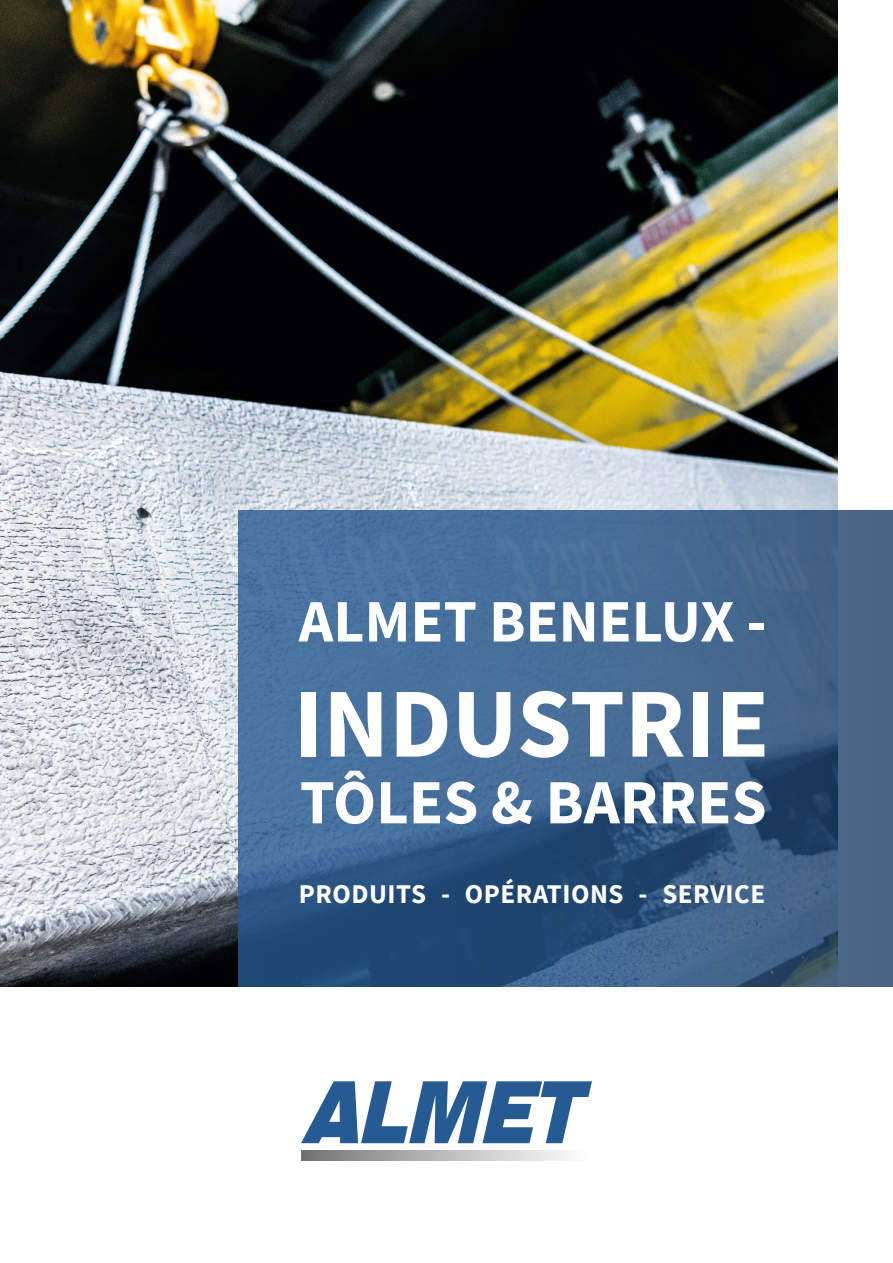
<style>
.page{position:relative;width:893px;height:1263px;background:#fff}
.page>*{position:absolute;margin:0;border:0;box-sizing:border-box;transform-origin:0 0}
.t1{font:700 99px "Source Sans Pro";color:#fff}
.t2{font:700 63px "Source Sans Pro";color:#fff}
.t3{font:700 60.3px "Source Sans Pro";color:#fff}
.t4{font:700 27px "Source Sans Pro";letter-spacing:.02em;color:#fff}
</style>
<div class="page">
<img style="left:0;top:0;width:838px;height:986px">
<svg style="left:301px;top:1081px;width:291px;height:62px"></svg>
<svg style="left:301px;top:1151px;width:266px;height:10px;background:#b5b5b5"></svg>
<svg style="left:238px;top:510px;width:655px;height:476px;background:#3e638c"></svg>
<h3 class="t3" style="left:299px;top:581px;width:469px">ALMET BENELUX -</h3>
<h1 class="t1" style="left:293px;top:657px;width:478px">INDUSTRIE</h1>
<h2 class="t2" style="left:300px;top:760px;width:468px">TÔLES &amp; BARRES</h2>
<p class="t4" style="left:299px;top:875px;width:468px">PRODUITS - OPÉRATIONS - SERVICE</p>
</div>
